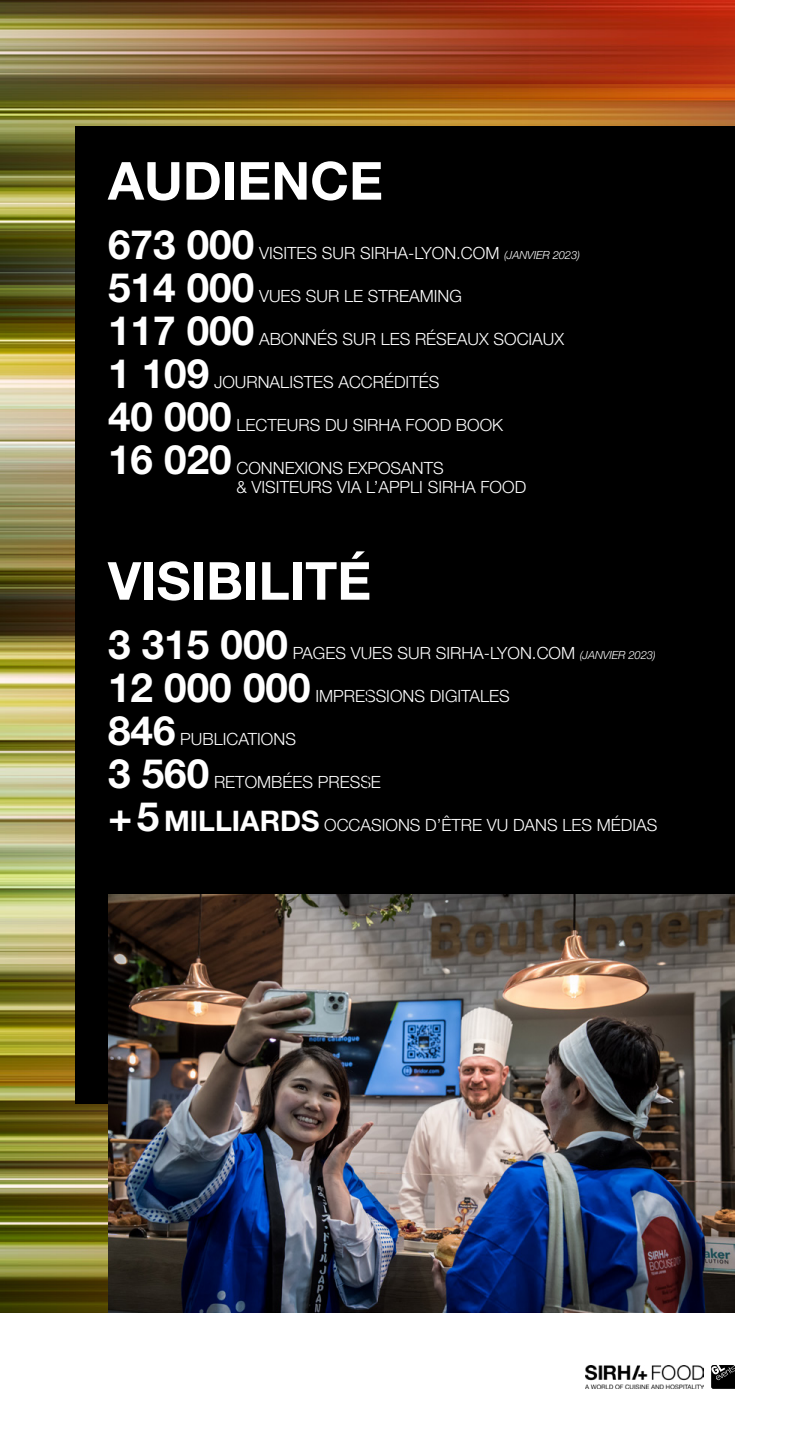
<style>
.page{position:relative;width:810px;height:1440px;background:#fff}
.page>*{position:absolute;margin:0;border:0;box-sizing:border-box;transform-origin:0 0}
.t1{font:700 52.5px "Helvetica Neue LT Pro";color:#fff}
.t2{font:700 40.5px "Helvetica Neue LT Pro";color:#fff}
.t3{font:300 16.88px/18.8px "Helvetica Neue LT Std";color:#fff}
.s1{font-style:italic;font-size:11.25px}
.s2{font-family:"Helvetica Neue LT Pro";font-weight:700;font-size:40.5px}
.s3{font-family:"Helvetica Neue LT Pro";font-weight:700;font-size:28.35px}
</style>
<div class="page">
<img style="left:0;top:0;width:735px;height:1312px">
<div style="left:75px;top:126px;width:660px;height:978px;background:#000"></div>
<img style="left:108px;top:895px;width:627px;height:418px">
<img style="left:585px;top:1365px;width:118px;height:24px">
<svg style="left:711px;top:1365px;width:24px;height:24px"></svg>
<h1 class="t1" style="left:108px;top:149px;width:277px">AUDIENCE</h1>
<h2 class="t2" style="left:108px;top:219px;width:148px">673 000</h2>
<p class="t3" style="left:259px;top:243px;width:323px">VISITES SUR SIRHA-LYON.COM <span class="s1">(JANVIER 2023)</span></p>
<h2 class="t2" style="left:108px;top:262px;width:148px">514 000</h2>
<p class="t3" style="left:259px;top:286px;width:204px">VUES SUR LE STREAMING</p>
<h2 class="t2" style="left:108px;top:305px;width:148px">117 000</h2>
<p class="t3" style="left:259px;top:329px;width:307px">ABONNÉS SUR LES RÉSEAUX SOCIAUX</p>
<h2 class="t2" style="left:108px;top:348px;width:103px">1 109</h2>
<p class="t3" style="left:214px;top:372px;width:227px">JOURNALISTES ACCRÉDITÉS</p>
<h2 class="t2" style="left:108px;top:391px;width:125px">40 000</h2>
<p class="t3" style="left:237px;top:415px;width:268px">LECTEURS DU SIRHA FOOD BOOK</p>
<h2 class="t2" style="left:108px;top:434px;width:125px">16 020</h2>
<p class="t3" style="left:237px;top:458px;width:291px">CONNEXIONS EXPOSANTS<br>&amp; VISITEURS VIA L’APPLI SIRHA FOOD</p>
<h1 class="t1" style="left:108px;top:549px;width:265px">VISIBILITÉ</h1>
<h2 class="t2" style="left:108px;top:619px;width:182px">3 315 000</h2>
<p class="t3" style="left:293px;top:643px;width:365px">PAGES VUES SUR SIRHA-LYON.COM <span class="s1">(JANVIER 2023)</span></p>
<h2 class="t2" style="left:108px;top:662px;width:204px">12 000 000</h2>
<p class="t3" style="left:315px;top:686px;width:196px">IMPRESSIONS DIGITALES</p>
<h2 class="t2" style="left:108px;top:705px;width:69px">846</h2>
<p class="t3" style="left:180px;top:729px;width:117px">PUBLICATIONS</p>
<h2 class="t2" style="left:108px;top:748px;width:103px">3 560</h2>
<p class="t3" style="left:214px;top:772px;width:168px">RETOMBÉES PRESSE</p>
<p class="t3" style="left:108px;top:815px;width:551px"><span class="s2">+5</span> <span class="s3">MILLIARDS</span> OCCASIONS D’ÊTRE VU DANS LES MÉDIAS</p>
</div>
